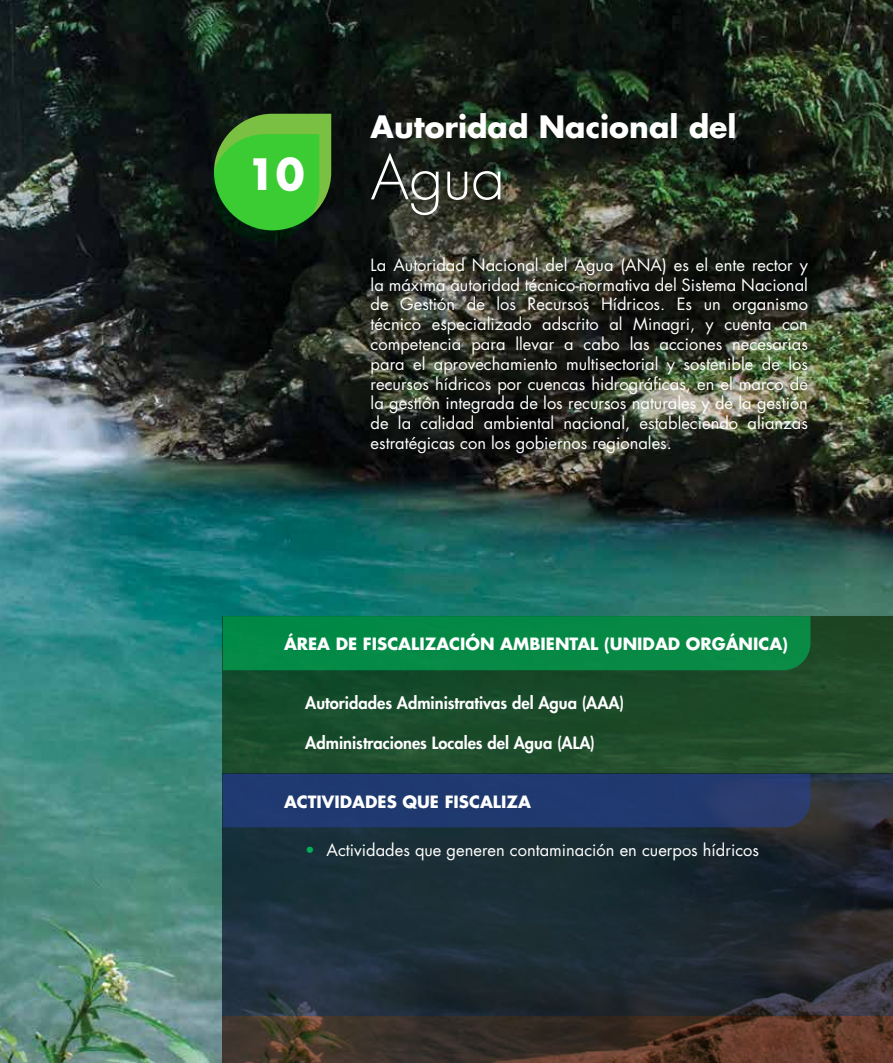
<style>
.page{position:relative;width:893px;height:1063px;background:#fff}
.page>*{position:absolute;margin:0;border:0;box-sizing:border-box;transform-origin:0 0}
.t1{font:300 60px "Futura Std";color:#fff}
.t2{font:700 30px "Futura Std";color:#fff}
.t3{font:16.5px/19.8px "Futura Std";color:#fff;text-align:justify}
.t4{font:800 16.5px "Futura Std";color:#fff}
.t5{font:700 16.5px "Futura Std";color:#fff}
.s1{color:#00b057}
</style>
<div class="page">
<img style="left:0;top:0;width:893px;height:1063px">
<svg style="left:223px;top:773px;width:670px;height:243px;background:#1f2c35"></svg>
<svg style="left:223px;top:773px;width:587px;height:54px;background:#21396e"></svg>
<div style="left:223px;top:616px;width:670px;height:157px;background:linear-gradient(to right,#154d2c,#234a28)"></div>
<svg style="left:214px;top:114px;width:117px;height:116px;background:#6bc23f"></svg>
<svg style="left:211px;top:134px;width:108px;height:108px;background:#32b22e"></svg>
<div style="left:223px;top:616px;width:587px;height:54px;background:#068a45"></div>
<svg style="left:223px;top:1016px;width:670px;height:47px;background:#493327"></svg>
<h2 class="t2" style="left:371px;top:107px;width:367px">Autoridad Nacional del</h2>
<h1 class="t1" style="left:247px;top:141px;width:260px"><sup>10</sup> Agua</h1>
<p class="t3" style="left:371px;top:255px;width:439px">La Autoridad Nacional del Agua (ANA) es el ente rector y la máxima autoridad técnico-normativa del Sistema Nacional de Gestión de los Recursos Hídricos. Es un organismo técnico especializado adscrito al Minagri, y cuenta con competencia para llevar a cabo las acciones necesarias para el aprovechamiento multisectorial y sostenible de los recursos hídricos por cuencas hidrográficas, en el marco de la gestión integrada de los recursos naturales y de la gestión de la calidad ambiental nacional, estableciendo alianzas estratégicas con los gobiernos regionales.</p>
<p class="t5" style="left:284px;top:633px;width:505px">ÁREA DE FISCALIZACIÓN AMBIENTAL (UNIDAD ORGÁNICA)</p>
<p class="t4" style="left:305px;top:693px;width:320px">Autoridades Administrativas del Agua (AAA)</p>
<p class="t4" style="left:305px;top:732px;width:291px">Administraciones Locales del Agua (ALA)</p>
<p class="t5" style="left:284px;top:791px;width:248px">ACTIVIDADES QUE FISCALIZA</p>
<p class="t3" style="left:305px;top:841px;width:455px"><span class="s1">•</span> Actividades que generen contaminación en cuerpos hídricos</p>
</div>
